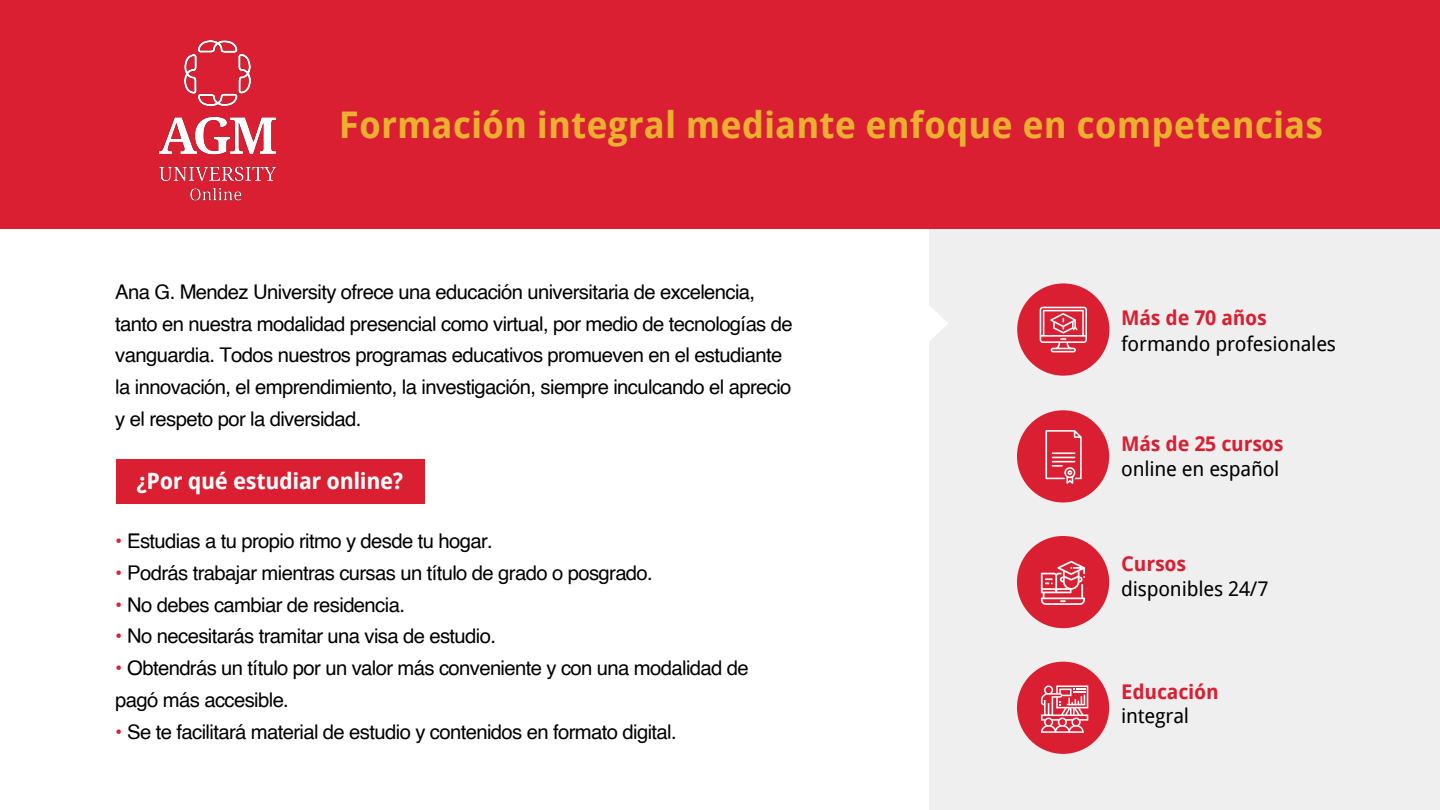
<style>
.page{position:relative;width:1440px;height:810px;background:#fff}
.page>*{position:absolute;margin:0;border:0;box-sizing:border-box;transform-origin:0 0}
.t1{font:700 36.75px "Droid Sans";color:#ebb02f}
.t2{font:700 22.5px "Droid Sans";letter-spacing:-.015em;color:#fff}
.t3{font:20.25px/31.7px "Helvetica";letter-spacing:-.03em;color:#000}
.t4{font:20.25px "Droid Sans";letter-spacing:-.01em;color:#000}
.t5{font:700 20.25px "Droid Sans";letter-spacing:-.01em;color:#da1f32}
.s1{color:#da1f32}
</style>
<div class="page">
<div style="left:929px;top:228px;width:511px;height:582px;background:#efefef"></div>
<div style="left:0;top:0;width:1440px;height:228px;background:#da1f32"></div>
<div style="left:1017px;top:536px;width:92px;height:92px;background:#da1f32;border-radius:50%"></div>
<svg style="left:1041px;top:561px;width:44px;height:44px"></svg>
<div style="left:1017px;top:662px;width:92px;height:92px;background:#da1f32;border-radius:50%"></div>
<svg style="left:1041px;top:685px;width:47px;height:48px"></svg>
<div style="left:1017px;top:410px;width:92px;height:93px;background:#da1f32;border-radius:50%"></div>
<svg style="left:1045px;top:430px;width:37px;height:54px"></svg>
<svg style="left:929px;top:306px;width:19px;height:35px"></svg>
<div style="left:1017px;top:283px;width:92px;height:93px;background:#da1f32;border-radius:50%"></div>
<svg style="left:1040px;top:307px;width:47px;height:45px"></svg>
<div style="left:116px;top:460px;width:309px;height:44px;background:#da1f32"></div>
<img style="left:158px;top:40px;width:119px;height:161px">
<h1 class="t1" style="left:339px;top:99px;width:986px">Formación integral mediante enfoque en competencias</h1>
<p class="t3" style="left:115px;top:276px;width:679px">Ana G. Mendez University ofrece una educación universitaria de excelencia, tanto en nuestra modalidad presencial como virtual, por medio de tecnologías de vanguardia. Todos nuestros programas educativos promueven en el estudiante la innovación, el emprendimiento, la investigación, siempre inculcando el aprecio y el respeto por la diversidad.</p>
<p class="t2" style="left:137px;top:465px;width:268px">¿Por qué estudiar online?</p>
<p class="t3" style="left:115px;top:526px;width:379px"><span class="s1">•</span> Estudias a tu propio ritmo y desde tu hogar.</p>
<p class="t3" style="left:115px;top:558px;width:539px"><span class="s1">•</span> Podrás trabajar mientras cursas un título de grado o posgrado.</p>
<p class="t3" style="left:115px;top:589px;width:291px"><span class="s1">•</span> No debes cambiar de residencia.</p>
<p class="t3" style="left:115px;top:621px;width:382px"><span class="s1">•</span> No necesitarás tramitar una visa de estudio.</p>
<p class="t3" style="left:115px;top:653px;width:635px"><span class="s1">•</span> Obtendrás un título por un valor más conveniente y con una modalidad de pagó más accesible.</p>
<p class="t3" style="left:115px;top:716px;width:563px"><span class="s1">•</span> Se te facilitará material de estudio y contenidos en formato digital.</p>
<p class="t5" style="left:1121px;top:303px;width:147px">Más de 70 años</p>
<p class="t4" style="left:1121px;top:329px;width:216px">formando profesionales</p>
<p class="t5" style="left:1121px;top:429px;width:164px">Más de 25 cursos</p>
<p class="t4" style="left:1121px;top:454px;width:160px">online en español</p>
<p class="t5" style="left:1121px;top:549px;width:67px">Cursos</p>
<p class="t4" style="left:1121px;top:575px;width:149px">disponibles 24/7</p>
<p class="t5" style="left:1121px;top:678px;width:99px">Educación</p>
<p class="t4" style="left:1121px;top:702px;width:70px">integral</p>
</div>
